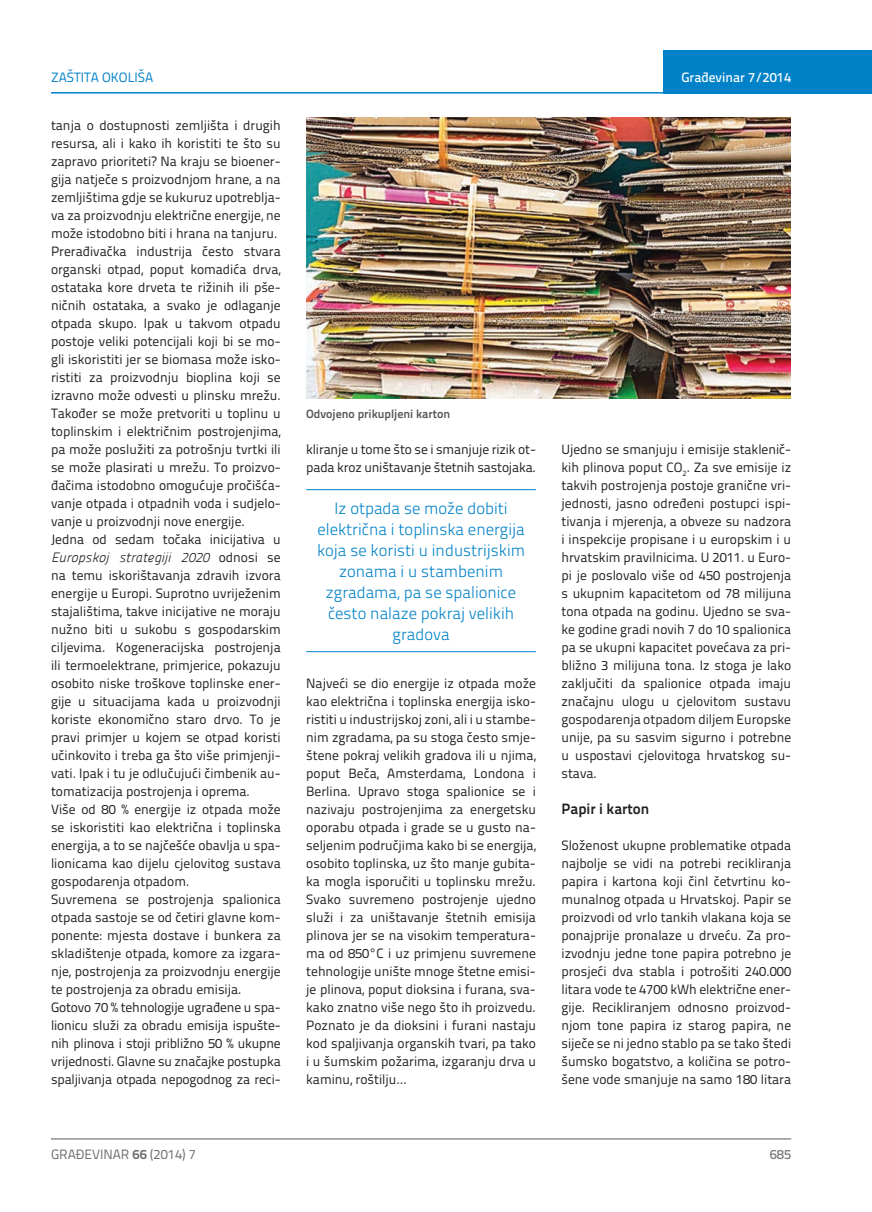
<style>
.page{position:relative;width:872px;height:1212px;background:#fff}
.page>*{position:absolute;margin:0;border:0;box-sizing:border-box;transform-origin:0 0}
.t1{font:300 16.5px/21px "Titillium Text 22 L";color:#0082c8;text-align:center}
.t2{font:700 15px "Titillium Text 22 L";color:#231f20}
.t3{font:13.5px/18px "Titillium Text 22 L";color:#231f20}
.t4{font:italic 13.5px "Panefresco 250 wt";color:#231f20}
.t5{font:13.5px "Titillium Text 22 L";color:#6c6d70}
.t6{font:500 13.5px "Titillium Text 22 L";color:#fff}
.t7{font:13.5px "Titillium Text 22 L";color:#0082c8}
.t8{font:500 13.5px "Titillium Text 22 L";color:#787a7d}
.t9{font:700 12px "Titillium Text 22 L";color:#57585a}
.s1{font-family:"Titillium Text 22 L";font-style:normal}
.s2{font-weight:700}
</style>
<div class="page">
<hr style="left:51px;top:1139px;width:740px;height:1px;background:#57585a">
<div style="left:663px;top:50px;width:209px;height:44px;background:#0082c8"></div>
<hr style="left:51px;top:92px;width:821px;height:2px;background:#0082c8">
<hr style="left:306px;top:489px;width:230px;height:1px;background:#0082c8">
<hr style="left:306px;top:651px;width:230px;height:1px;background:#0082c8">
<img style="left:306px;top:118px;width:485px;height:280px">
<p class="t7" style="left:51px;top:68px;width:104px">ZAŠTITA OKOLIŠA</p>
<p class="t6" style="left:681px;top:67px;width:111px">Građevinar 7/2014</p>
<p class="t3" style="left:51px;top:115px;width:231px">tanja o dostupnosti zemljišta i drugih resursa, ali i kako ih koristiti te što su zapravo prioriteti? Na kraju se bioener&shy;gija natječe s proizvodnjom hrane, a na zemljištima gdje se kukuruz upotreblja&shy;va za proizvodnju električne energije, ne može istodobno biti i hrana na tanjuru.<br>Prerađivačka industrija često stvara organski otpad, poput komadića drva, ostataka kore drveta te rižinih ili pše&shy;ničnih ostataka, a svako je odlaganje otpada skupo. Ipak u takvom otpadu postoje veliki potencijali koji bi se mo&shy;gli iskoristiti jer se biomasa može isko&shy;ristiti za proizvodnju bioplina koji se izravno može odvesti u plinsku mrežu.<br>Također se može pretvoriti u toplinu u toplinskim i električnim postrojenjima, pa može poslužiti za potrošnju tvrtki ili se može plasirati u mrežu. To proizvo&shy;đačima istodobno omogućuje pročišća&shy;vanje otpada i otpadnih voda i sudjelo&shy;vanje u proizvodnji nove energije.<br>Jedna od sedam točaka inicijativa u</p>
<p class="t4" style="left:51px;top:547px;width:231px">Europskoj strategiji 2020 <span class="s1">odnosi se</span></p>
<p class="t3" style="left:51px;top:565px;width:231px">na temu iskorištavanja zdravih izvora energije u Europi. Suprotno uvriježenim stajalištima, takve inicijative ne moraju nužno biti u sukobu s gospodarskim ciljevima. Kogeneracijska postrojenja ili termoelektrane, primjerice, pokazuju osobito niske troškove toplinske ener&shy;gije u situacijama kada u proizvodnji koriste ekonomično staro drvo. To je pravi primjer u kojem se otpad koristi učinkovito i treba ga što više primjenji&shy;vati. Ipak i tu je odlučujući čimbenik au&shy;tomatizacija postrojenja i oprema.<br>Više od 80 % energije iz otpada može se iskoristiti kao električna i toplinska energija, a to se najčešće obavlja u spa&shy;lionicama kao dijelu cjelovitog sustava gospodarenja otpadom.<br>Suvremena se postrojenja spalionica otpada sastoje se od četiri glavne kom&shy;ponente: mjesta dostave i bunkera za skladištenje otpada, komore za izgara&shy;nje, postrojenja za proizvodnju energije te postrojenja za obradu emisija.<br>Gotovo 70 % tehnologije ugrađene u spa&shy;lionicu služi za obradu emisija ispušte&shy;nih plinova i stoji približno 50 % ukupne vrijednosti. Glavne su značajke postupka spaljivanja otpada nepogodnog za reci-</p>
<p class="t9" style="left:306px;top:404px;width:146px">Odvojeno prikupljeni karton</p>
<p class="t3" style="left:306px;top:439px;width:231px">kliranje u tome što se i smanjuje rizik ot&shy;pada kroz uništavanje štetnih sastojaka.</p>
<p class="t1" style="left:317px;top:497px;width:209px">Iz otpada se može dobiti električna i toplinska energija koja se koristi u industrijskim zonama i u stambenim zgradama, pa se spalionice često nalaze pokraj velikih gradova</p>
<p class="t3" style="left:306px;top:673px;width:231px;text-align:justify">Najveći se dio energije iz otpada može kao električna i toplinska energija isko&shy;ristiti u industrijskoj zoni, ali i u stambe&shy;nim zgradama, pa su stoga često smje&shy;štene pokraj velikih gradova ili u njima, poput Beča, Amsterdama, Londona i Berlina. Upravo stoga spalionice se i nazivaju postrojenjima za energetsku oporabu otpada i grade se u gusto na&shy;seljenim područjima kako bi se energija, osobito toplinska, uz što manje gubita&shy;ka mogla isporučiti u toplinsku mrežu.<br>Svako suvremeno postrojenje ujedno služi i za uništavanje štetnih emisija plinova jer se na visokim temperatura&shy;ma od 850°C i uz primjenu suvremene tehnologije unište mnoge štetne emisi&shy;je plinova, poput dioksina i furana, sva&shy;kako znatno više nego što ih proizvedu.<br>Poznato je da dioksini i furani nastaju kod spaljivanja organskih tvari, pa tako i u šumskim požarima, izgaranju drva u kaminu, roštilju…</p>
<p class="t3" style="left:561px;top:439px;width:231px;text-align:justify">Ujedno se smanjuju i emisije staklenič&shy;kih plinova poput CO<sub>2</sub>. Za sve emisije iz takvih postrojenja postoje granične vri&shy;jednosti, jasno određeni postupci ispi&shy;tivanja i mjerenja, a obveze su nadzora i inspekcije propisane i u europskim i u hrvatskim pravilnicima. U 2011. u Euro&shy;pi je poslovalo više od 450 postrojenja s ukupnim kapacitetom od 78 milijuna tona otpada na godinu. Ujedno se sva&shy;ke godine gradi novih 7 do 10 spalionica pa se ukupni kapacitet povećava za pri&shy;bližno 3 milijuna tona. Iz stoga je lako zaključiti da spalionice otpada imaju značajnu ulogu u cjelovitom sustavu gospodarenja otpadom diljem Europske unije, pa su sasvim sigurno i potrebne u uspostavi cjelovitoga hrvatskog su&shy;stava.</p>
<p class="t2" style="left:561px;top:797px;width:89px">Papir i karton</p>
<p class="t3" style="left:561px;top:836px;width:231px;text-align:justify">Složenost ukupne problematike otpada najbolje se vidi na potrebi recikliranja papira i kartona koji činI četvrtinu ko&shy;munalnog otpada u Hrvatskoj. Papir se proizvodi od vrlo tankih vlakana koja se ponajprije pronalaze u drveću. Za pro&shy;izvodnju jedne tone papira potrebno je prosjeći dva stabla i potrošiti 240.000 litara vode te 4700 kWh električne ener&shy;gije. Recikliranjem odnosno proizvod&shy;njom tone papira iz starog papira, ne siječe se ni jedno stablo pa se tako štedi šumsko bogatstvo, a količina se potro&shy;šene vode smanjuje na samo 180 Iitara</p>
<p class="t5" style="left:51px;top:1144px;width:146px">GRAĐEVINAR <span class="s2">66</span> (2014) 7</p>
<p class="t8" style="left:769px;top:1144px;width:23px">685</p>
</div>
